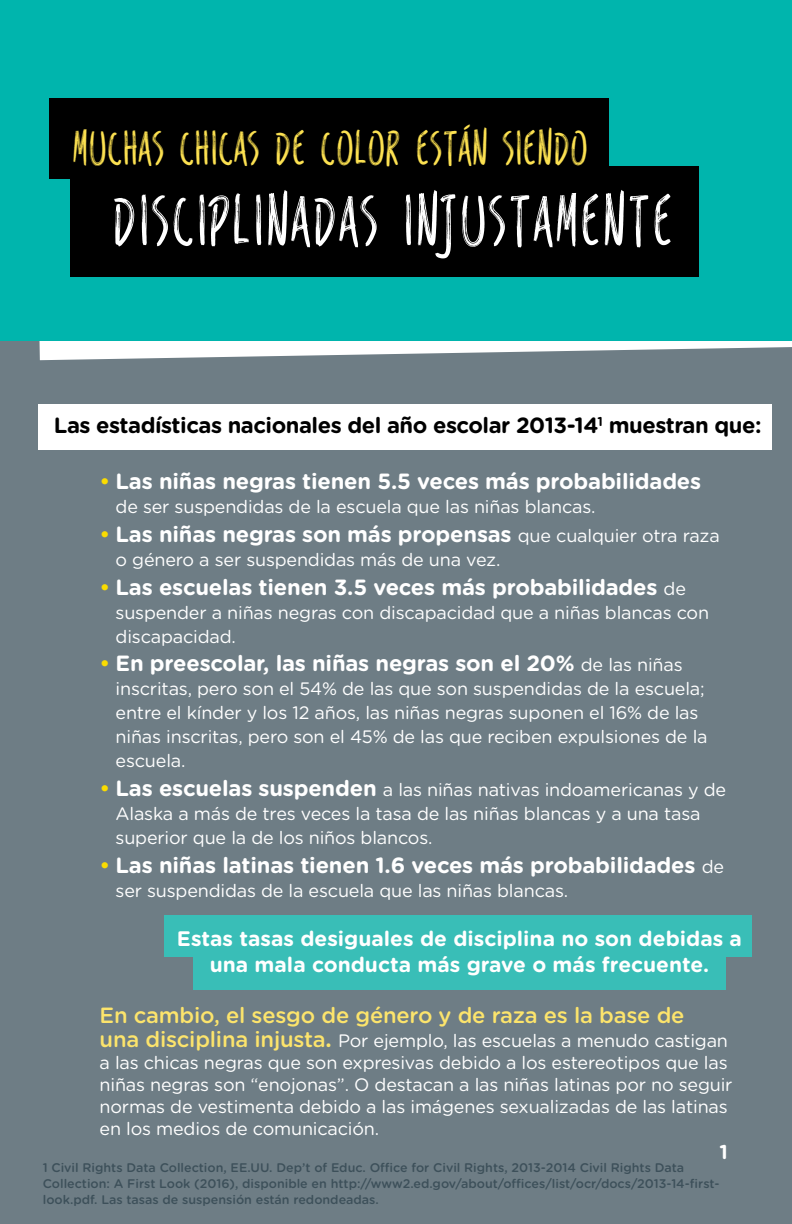
<style>
.page{position:relative;width:792px;height:1224px;background:#fff}
.page>*{position:absolute;margin:0;border:0;box-sizing:border-box;transform-origin:0 0}
.t1{font:68px "REIS";letter-spacing:.03em;color:#fff}
.t2{font:46px "REIS";letter-spacing:.01em;color:#fce151}
.t3{font:700 22px "Gotham Rounded";letter-spacing:-.01em;color:#fff}
.t4{font:700 22px "Gotham Rounded";letter-spacing:-.02em;color:#000}
.t5{font:500 22px "Gotham Rounded";letter-spacing:-.01em;color:#fce46c}
.t6{font:700 21px/26px "Gotham Rounded";color:#fff;text-align:center}
.t7{font:700 20px "Gotham Rounded";color:#fff}
.t8{font:18px/24px "Gotham Rounded";letter-spacing:-.01em;color:#fff}
.t9{font:500 12.4px/16px "Gotham Rounded";color:#3d505a}
.s1{font-weight:500;color:#fbdc00}
.s2{font-weight:400;font-size:18px}
.s3{font-weight:500;font-size:22px;color:#fbdc00}
.s4{font-weight:700;font-size:22px}
.s5{font-weight:500;font-size:22px;color:#fce46c}
.s6{font-weight:700;font-size:22px;color:#fce46c}
</style>
<div class="page">
<div style="left:0;top:337px;width:792px;height:887px;background:#6e7d85"></div>
<svg style="left:39px;top:341px;width:753px;height:19px;fill:#fff"></svg>
<div style="left:0;top:0;width:792px;height:341px;background:#00b5ad"></div>
<div style="left:50px;top:98px;width:559px;height:81px;background:#000"></div>
<div style="left:70px;top:166px;width:628px;height:110px;background:#000"></div>
<div style="left:38px;top:404px;width:734px;height:45px;background:#fff"></div>
<div style="left:164px;top:915px;width:588px;height:42px;background:#39beb7"></div>
<div style="left:193px;top:948px;width:533px;height:42px;background:#39beb7"></div>
<h2 class="t2" style="left:72px;top:123px;width:518px">MUCHAS CHICAS DE COLOR ESTÁN SIENDO</h2>
<h1 class="t1" style="left:112px;top:183px;width:562px">DISCIPLINADAS INJUSTAMENTE</h1>
<p class="t4" style="left:54px;top:409px;width:709px">Las estadísticas nacionales del año escolar 2013-14<sup>1</sup> muestran que:</p>
<p class="t3" style="left:100px;top:466px;width:603px"><span class="s1">•</span> Las niñas negras tienen 5.5 veces más probabilidades</p>
<p class="t8" style="left:116px;top:494px;width:482px">de ser suspendidas de la escuela que las niñas blancas.</p>
<p class="t3" style="left:100px;top:518px;width:622px"><span class="s1">•</span> Las niñas negras son más propensas <span class="s2">que cualquier otra raza</span></p>
<p class="t8" style="left:116px;top:547px;width:386px">o género a ser suspendidas más de una vez.</p>
<p class="t3" style="left:100px;top:571px;width:588px"><span class="s1">•</span> Las escuelas tienen 3.5 veces más probabilidades <span class="s2">de</span></p>
<p class="t8" style="left:116px;top:600px;width:595px">suspender a niñas negras con discapacidad que a niñas blancas con discapacidad.</p>
<p class="t3" style="left:100px;top:648px;width:585px"><span class="s1">•</span> En preescolar, las niñas negras son el 20% <span class="s2">de las niñas</span></p>
<p class="t8" style="left:116px;top:676px;width:594px">inscritas, pero son el 54% de las que son suspendidas de la escuela; entre el kínder y los 12 años, las niñas negras suponen el 16% de las niñas inscritas, pero son el 45% de las que reciben expulsiones de la escuela.</p>
<p class="t8" style="left:116px;top:777px;width:612px;text-indent:-16px"><span class="s3">•</span> <span class="s4">Las escuelas suspenden</span> a las niñas nativas indoamericanas y de<br>Alaska a más de tres veces la tasa de las niñas blancas y a una tasa superior que la de los niños blancos.</p>
<p class="t3" style="left:100px;top:849px;width:626px"><span class="s1">•</span> Las niñas latinas tienen 1.6 veces más probabilidades <span class="s2">de</span></p>
<p class="t8" style="left:116px;top:878px;width:454px">ser suspendidas de la escuela que las niñas blancas.</p>
<p class="t6" style="left:177px;top:925px;width:567px">Estas tasas desiguales de disciplina no son debidas a una mala conducta más grave o más frecuente.</p>
<p class="t5" style="left:100px;top:999px;width:587px">En cambio, el sesgo de género y de raza es la base de</p>
<p class="t8" style="left:100px;top:1029px;width:634px;line-height:22px"><span class="s5">una disciplina injusta</span><span class="s6">.</span> Por ejemplo, las escuelas a menudo castigan a las chicas negras que son expresivas debido a los estereotipos que las niñas negras son “enojonas”. O destacan a las niñas latinas por no seguir normas de vestimenta debido a las imágenes sexualizadas de las latinas en los medios de comunicación.</p>
<p class="t7" style="left:720px;top:1138px;width:10px">1</p>
<p class="t9" style="left:43px;top:1159px;width:678px">1 Civil Rights Data Collection, EE.UU. Dep’t of Educ. Office for Civil Rights, 2013-2014 Civil Rights Data<br>Collection: A First Look (2016), disponible en http://www2.ed.gov/about/offices/list/ocr/docs/2013-14-first&shy;look.pdf. Las tasas de suspensión están redondeadas.</p>
</div>
